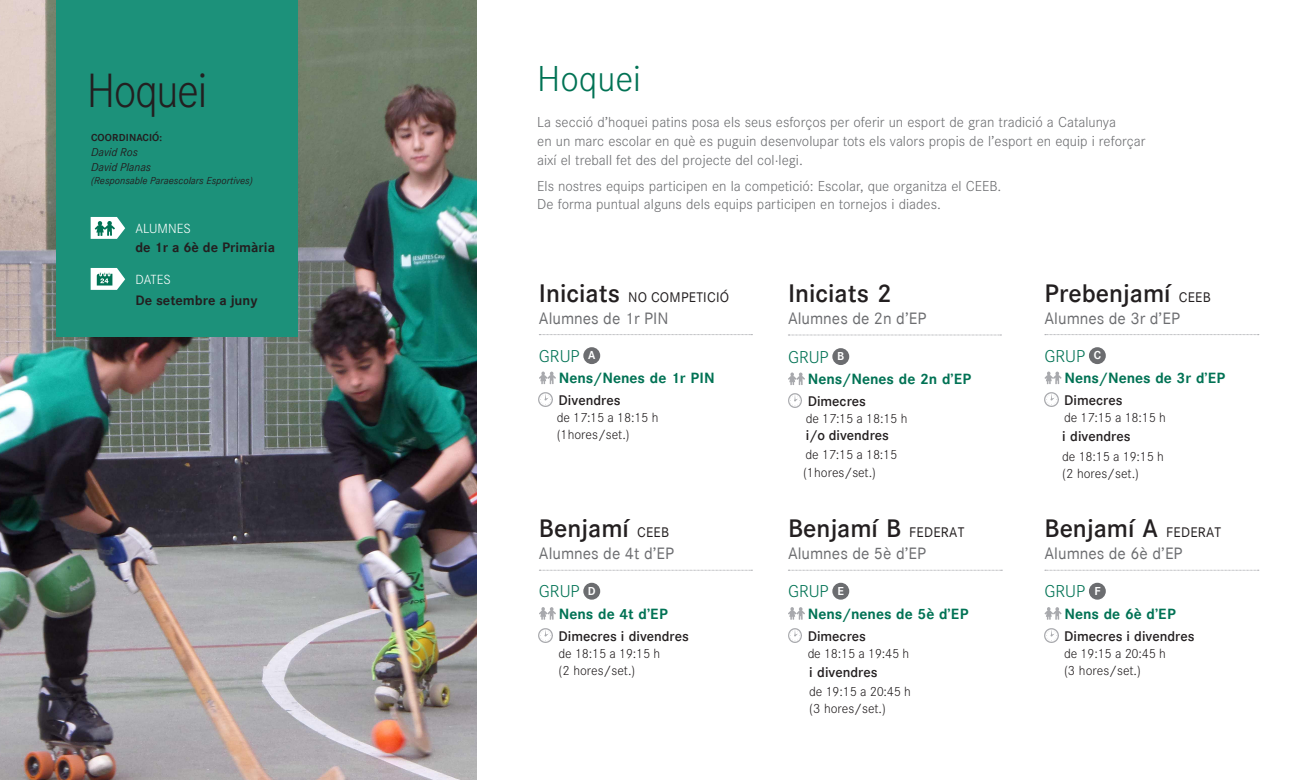
<style>
.page{position:relative;width:1312px;height:780px;background:#fff}
.page>*{position:absolute;margin:0;border:0;box-sizing:border-box;transform-origin:0 0}
.t1{font:300 50px "Corporate S";letter-spacing:-.03em;color:#231f20;scale:.92 1}
.t2{font:300 37.5px "Corporate S";color:#007254}
.t3{font:500 25px "Corporate SBQ";color:#231f20}
.t4{font:300 17.88px "Corporate S";color:#007254}
.t5{font:16.25px "Corporate SBQ";color:#6c6d70}
.t6{font:300 15px/18.8px "Corporate S";color:#6c6d70}
.t7{font:700 14.62px "Corporate SBQ";color:#007254}
.t8{font:300 13.88px/17.1px "Corporate S";letter-spacing:-.02em;color:#231f20}
.t9{font:500 13.88px/17.1px "Corporate SBQ";color:#231f20}
.t10{font:13.75px "Corporate SBQ";letter-spacing:.015em;color:#231f20}
.t11{font:300 13.75px "Corporate S";color:#fff}
.t12{font:700 13.5px "Corporate SBQ";color:#231f20}
.t13{font:700 11.38px "Corporate SBQ";color:#fff}
.t14{font:italic 11.25px "Corporate SBQ";color:#231f20}
.t15{font:italic 10px "Corporate SBQ";color:#231f20}
.t16{font:700 10px "Corporate SBQ";letter-spacing:.01em;color:#231f20}
.s1{font-weight:500;font-size:25px}
.s2{font-family:"Corporate SBQ";font-weight:500}
.s3{font-weight:400;font-size:13.75px}
.s4{font-family:"Corporate S";font-weight:300}
</style>
<div class="page">
<img style="left:0;top:0;width:477px;height:780px">
<div style="left:57px;top:0;width:241px;height:337px;background:#1c917a"></div>
<svg style="left:91px;top:217px;width:34px;height:22px"></svg>
<svg style="left:91px;top:268px;width:34px;height:22px"></svg>
<div style="left:583px;top:347px;width:17px;height:17px;background:#6c6d70;border-radius:50%"></div>
<svg style="left:539px;top:371px;width:17px;height:13px"></svg>
<svg style="left:539px;top:393px;width:13px;height:13px"></svg>
<div style="left:583px;top:582px;width:17px;height:17px;background:#6c6d70;border-radius:50%"></div>
<svg style="left:539px;top:607px;width:17px;height:12px"></svg>
<img style="left:539px;top:628px;width:13px;height:14px">
<div style="left:1088px;top:347px;width:17px;height:17px;background:#6c6d70;border-radius:50%"></div>
<svg style="left:1044px;top:371px;width:17px;height:13px"></svg>
<img style="left:1044px;top:393px;width:14px;height:13px">
<div style="left:1088px;top:582px;width:17px;height:17px;background:#6c6d70;border-radius:50%"></div>
<svg style="left:1044px;top:607px;width:17px;height:12px"></svg>
<img style="left:1044px;top:628px;width:14px;height:14px">
<svg style="left:539px;top:334px;width:213px;height:1px"></svg>
<div style="left:832px;top:348px;width:17px;height:17px;background:#6c6d70;border-radius:50%"></div>
<svg style="left:788px;top:372px;width:16px;height:13px"></svg>
<img style="left:788px;top:394px;width:13px;height:13px">
<svg style="left:788px;top:334px;width:213px;height:1px"></svg>
<svg style="left:539px;top:570px;width:213px;height:1px"></svg>
<svg style="left:1044px;top:334px;width:214px;height:1px"></svg>
<svg style="left:1044px;top:570px;width:214px;height:1px"></svg>
<div style="left:832px;top:582px;width:17px;height:17px;background:#6c6d70;border-radius:50%"></div>
<svg style="left:788px;top:607px;width:16px;height:12px"></svg>
<img style="left:788px;top:628px;width:13px;height:14px">
<svg style="left:788px;top:570px;width:214px;height:1px"></svg>
<p class="t1" style="left:87px;top:58px;width:132px">Hoquei</p>
<p class="t16" style="left:91px;top:132px;width:72px">COORDINACIÓ:</p>
<p class="t14" style="left:91px;top:145px;width:48px">David Ros</p>
<p class="t14" style="left:91px;top:160px;width:61px">David Planas</p>
<p class="t15" style="left:91px;top:174px;width:163px">(Responsable Paraescolars Esportives)</p>
<p class="t11" style="left:135px;top:219px;width:57px">ALUMNES</p>
<p class="t12" style="left:135px;top:239px;width:141px">de 1r a 6è de Primària</p>
<p class="t11" style="left:135px;top:270px;width:37px">DATES</p>
<p class="t12" style="left:135px;top:292px;width:124px">De setembre a juny</p>
<p class="t2" style="left:537px;top:54px;width:105px">Hoquei</p>
<p class="t6" style="left:537px;top:112px;width:609px">La secció d’hoquei patins posa els seus esforços per oferir un esport de gran tradició a Catalunya<br>en un marc escolar en què es puguin desenvolupar tots els valors propis de l’esport en equip i reforçar així el treball fet des del projecte del col·legi.</p>
<p class="t6" style="left:537px;top:176px;width:465px">Els nostres equips participen en la competició: Escolar, que organitza el CEEB.<br>De forma puntual alguns dels equips participen en tornejos i diades.</p>
<p class="t10" style="left:539px;top:289px;width:192px"><span class="s1">Iniciats</span> NO COMPETICIÓ</p>
<p class="t5" style="left:539px;top:308px;width:131px">Alumnes de 1r PIN</p>
<p class="t4" style="left:539px;top:344px;width:42px">GRUP</p>
<p class="t13" style="left:588px;top:348px;width:9px">A</p>
<p class="t7" style="left:558px;top:369px;width:158px">Nens/Nenes de 1r PIN</p>
<p class="t8" style="left:556px;top:391px;width:103px"><span class="s2">Divendres<br></span>de 17:15 a 18:15 h (1hores/set.)</p>
<p class="t3" style="left:539px;top:513px;width:132px">Benjamí <span class="s3">CEEB</span></p>
<p class="t5" style="left:539px;top:544px;width:137px">Alumnes de 4t d’EP</p>
<p class="t4" style="left:539px;top:579px;width:42px">GRUP</p>
<p class="t13" style="left:588px;top:584px;width:9px">D</p>
<p class="t7" style="left:558px;top:605px;width:110px">Nens de 4t d’EP</p>
<p class="t8" style="left:558px;top:627px;width:132px"><span class="s2">Dimecres i divendres </span>de 18:15 a 19:15 h<br>(2 hores/set.)</p>
<p class="t3" style="left:787px;top:278px;width:105px">Iniciats 2</p>
<p class="t5" style="left:787px;top:309px;width:140px">Alumnes de 2n d’EP</p>
<p class="t4" style="left:787px;top:345px;width:42px">GRUP</p>
<p class="t13" style="left:837px;top:349px;width:9px">B</p>
<p class="t7" style="left:807px;top:370px;width:165px">Nens/Nenes de 2n d’EP</p>
<p class="t9" style="left:805px;top:393px;width:103px">Dimecres<br><span class="s4">de 17:15 a 18:15 h </span>i/o divendres</p>
<p class="t8" style="left:803px;top:446px;width:96px">de 17:15 a 18:15 (1hores/set.)</p>
<p class="t3" style="left:787px;top:513px;width:178px">Benjamí B <span class="s3">FEDERAT</span></p>
<p class="t5" style="left:787px;top:544px;width:140px">Alumnes de 5è d’EP</p>
<p class="t4" style="left:787px;top:579px;width:42px">GRUP</p>
<p class="t13" style="left:837px;top:584px;width:8px">E</p>
<p class="t7" style="left:807px;top:605px;width:162px">Nens/nenes de 5è d’EP</p>
<p class="t8" style="left:807px;top:627px;width:103px"><span class="s2">Dimecres<br></span>de 18:15 a 19:45 h</p>
<p class="t9" style="left:809px;top:663px;width:70px">i divendres</p>
<p class="t8" style="left:809px;top:682px;width:103px">de 19:15 a 20:45 h (3 hores/set.)</p>
<p class="t3" style="left:1044px;top:278px;width:168px">Prebenjamí <span class="s3">CEEB</span></p>
<p class="t5" style="left:1044px;top:308px;width:137px">Alumnes de 3r d’EP</p>
<p class="t4" style="left:1044px;top:344px;width:42px">GRUP</p>
<p class="t13" style="left:1093px;top:348px;width:9px">C</p>
<p class="t7" style="left:1064px;top:369px;width:162px">Nens/Nenes de 3r d’EP</p>
<p class="t8" style="left:1063px;top:391px;width:103px"><span class="s2">Dimecres<br></span>de 17:15 a 18:15 h</p>
<p class="t9" style="left:1062px;top:428px;width:70px">i divendres</p>
<p class="t8" style="left:1062px;top:447px;width:103px">de 18:15 a 19:15 h (2 hores/set.)</p>
<p class="t3" style="left:1044px;top:513px;width:178px">Benjamí A <span class="s3">FEDERAT</span></p>
<p class="t5" style="left:1044px;top:544px;width:140px">Alumnes de 6è d’EP</p>
<p class="t4" style="left:1044px;top:579px;width:42px">GRUP</p>
<p class="t13" style="left:1094px;top:584px;width:8px">F</p>
<p class="t7" style="left:1064px;top:605px;width:113px">Nens de 6è d’EP</p>
<p class="t8" style="left:1063px;top:627px;width:132px"><span class="s2">Dimecres i divendres </span>de 19:15 a 20:45 h<br>(3 hores/set.)</p>
</div>
